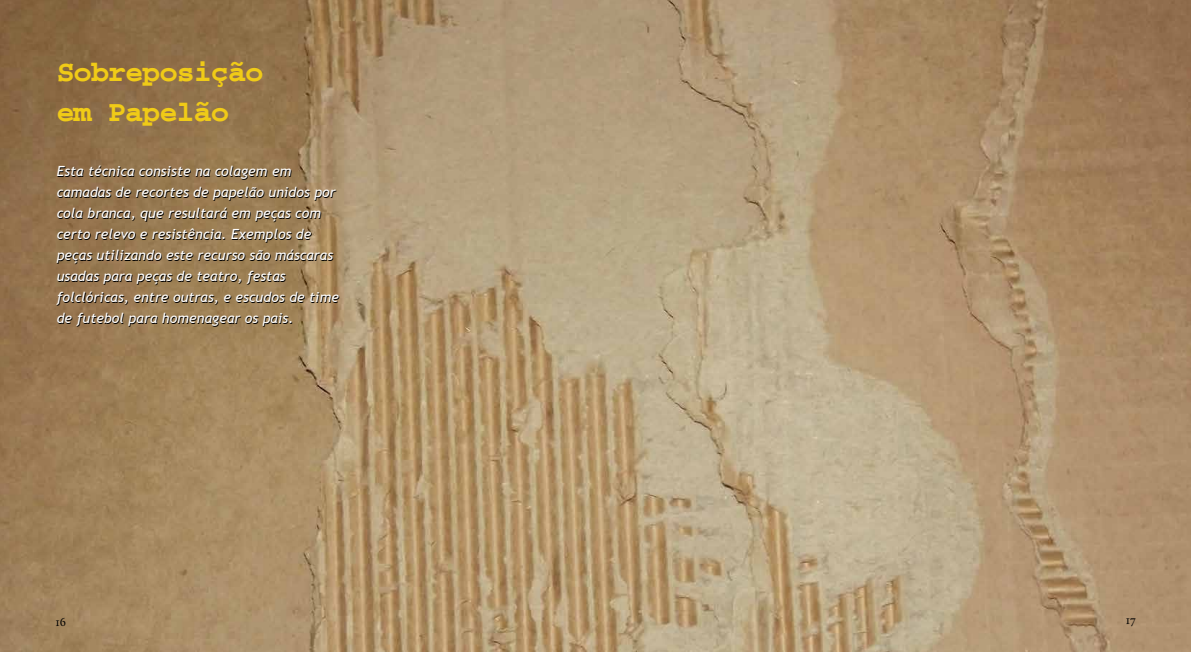
<style>
.page{position:relative;width:1191px;height:652px;background:#fff}
.page>*{position:absolute;margin:0;border:0;box-sizing:border-box;transform-origin:0 0}
.t1{font:30px/40px "Alphabet";color:#f0cb17}
.t2{font:italic 14px/21px "Trebuchet MS";letter-spacing:.01em;color:#fff}
.t3{font:12px "Calluna";color:#000}
</style>
<div class="page">
<img style="left:0;top:0;width:1191px;height:652px">
<h1 class="t1" style="left:57px;top:53px;width:207px">Sobreposição em Papelão</h1>
<p class="t2" style="left:57px;top:161px;width:284px">Esta técnica consiste na colagem em camadas de recortes de papelão unidos por cola branca, que resultará em peças com certo relevo e resistência. Exemplos de peças utilizando este recurso são máscaras usadas para peças de teatro, festas folclóricas, entre outras, e escudos de time de futebol para homenagear os pais.</p>
<p class="t3" style="left:55px;top:615px;width:12px">16</p>
<p class="t3" style="left:1125px;top:613px;width:12px">17</p>
</div>
